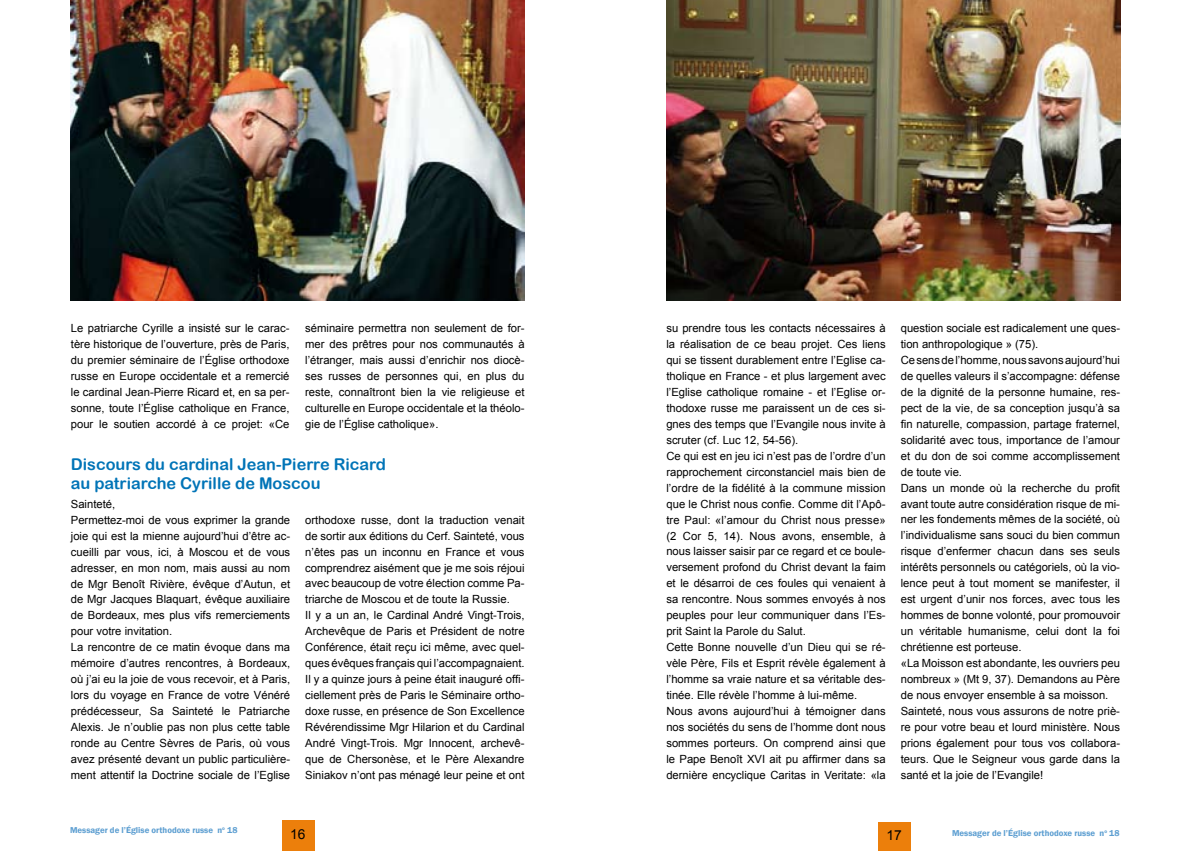
<style>
.page{position:relative;width:1191px;height:851px;background:#fff}
.page>*{position:absolute;margin:0;border:0;box-sizing:border-box;transform-origin:0 0}
.t1{font:16.25px/19.5px "Arial Rounded MT Bold";color:#0074b7}
.t2{font:15px "Times New Roman";color:#000}
.t3{font:13.75px "Arial";color:#000}
.t4{font:11.25px/16px "Arial";color:#000}
.t5{font:600 8.75px "Franklin Gothic";color:#5c9ed1}
</style>
<div class="page">
<div style="left:282px;top:820px;width:33px;height:30px;background:#ec7f0b"></div>
<div style="left:878px;top:822px;width:32px;height:28px;background:#ec7f0b"></div>
<img style="left:71px;top:0;width:453px;height:300px">
<img style="left:666px;top:0;width:454px;height:300px">
<p class="t4" style="left:71px;top:320px;width:220px;text-align:justify">Le patriarche Cyrille a insisté sur le carac&shy;tère historique de l’ouverture, près de Paris, du premier séminaire de l’Église orthodoxe russe en Europe occidentale et a remercié le cardinal Jean-Pierre Ricard et, en sa per&shy;sonne, toute l’Église catholique en France, pour le soutien accordé à ce projet: «Ce</p>
<p class="t4" style="left:305px;top:320px;width:221px;text-align:justify">séminaire permettra non seulement de for&shy;mer des prêtres pour nos communautés à l’étranger, mais aussi d’enrichir nos diocè&shy;ses russes de personnes qui, en plus du reste, connaîtront bien la vie religieuse et culturelle en Europe occidentale et la théolo&shy;gie de l’Église catholique».</p>
<h1 class="t1" style="left:71px;top:454px;width:316px">Discours du cardinal Jean-Pierre Ricard au patriarche Cyrille de Moscou</h1>
<p class="t4" style="left:71px;top:496px;width:221px">Sainteté,<br>Permettez-moi de vous exprimer la grande joie qui est la mienne aujourd’hui d’être ac&shy;cueilli par vous, ici, à Moscou et de vous adresser, en mon nom, mais aussi au nom de Mgr Benoît Rivière, évêque d’Autun, et de Mgr Jacques Blaquart, évêque auxiliaire de Bordeaux, mes plus vifs remerciements pour votre invitation.<br>La rencontre de ce matin évoque dans ma mémoire d’autres rencontres, à Bordeaux, où j’ai eu la joie de vous recevoir, et à Paris, lors du voyage en France de votre Vénéré prédécesseur, Sa Sainteté le Patriarche Alexis. Je n’oublie pas non plus cette table ronde au Centre Sèvres de Paris, où vous avez présenté devant un public particulière&shy;ment attentif la Doctrine sociale de l’Eglise</p>
<p class="t4" style="left:305px;top:511px;width:221px">orthodoxe russe, dont la traduction venait de sortir aux éditions du Cerf. Sainteté, vous n’êtes pas un inconnu en France et vous comprendrez aisément que je me sois réjoui avec beaucoup de votre élection comme Pa&shy;triarche de Moscou et de toute la Russie.<br>Il y a un an, le Cardinal André Vingt-Trois, Archevêque de Paris et Président de notre Conférence, était reçu ici même, avec quel&shy;ques évêques français qui l’accompagnaient.<br>Il y a quinze jours à peine était inauguré offi&shy;ciellement près de Paris le Séminaire ortho&shy;doxe russe, en présence de Son Excellence Révérendissime Mgr Hilarion et du Cardinal André Vingt-Trois. Mgr Innocent, archevê&shy;que de Chersonèse, et le Père Alexandre Siniakov n’ont pas ménagé leur peine et ont</p>
<p class="t4" style="left:666px;top:320px;width:221px">su prendre tous les contacts nécessaires à la réalisation de ce beau projet. Ces liens qui se tissent durablement entre l’Eglise ca&shy;tholique en France - et plus largement avec l’Eglise catholique romaine - et l’Eglise or&shy;thodoxe russe me paraissent un de ces si&shy;gnes des temps que l’Evangile nous invite à scruter (cf. Luc 12, 54-56).<br>Ce qui est en jeu ici n’est pas de l’ordre d’un rapprochement circonstanciel mais bien de l’ordre de la fidélité à la commune mission que le Christ nous confie. Comme dit l’Apô&shy;tre Paul: «l’amour du Christ nous presse» (2 Cor 5, 14). Nous avons, ensemble, à nous laisser saisir par ce regard et ce boule&shy;versement profond du Christ devant la faim et le désarroi de ces foules qui venaient à sa rencontre. Nous sommes envoyés à nos peuples pour leur communiquer dans l’Es&shy;prit Saint la Parole du Salut.<br>Cette Bonne nouvelle d’un Dieu qui se ré&shy;vèle Père, Fils et Esprit révèle également à l’homme sa vraie nature et sa véritable des&shy;tinée. Elle révèle l’homme à lui-même.<br>Nous avons aujourd’hui à témoigner dans nos sociétés du sens de l’homme dont nous sommes porteurs. On comprend ainsi que le Pape Benoît XVI ait pu affirmer dans sa dernière encyclique Caritas in Veritate: «la</p>
<p class="t4" style="left:900px;top:320px;width:221px">question sociale est radicalement une ques&shy;tion anthropologique » (75).<br>Ce sens de l’homme, nous savons aujourd’hui de quelles valeurs il s’accompagne: défense de la dignité de la personne humaine, res&shy;pect de la vie, de sa conception jusqu’à sa fin naturelle, compassion, partage fraternel, solidarité avec tous, importance de l’amour et du don de soi comme accomplissement de toute vie.<br>Dans un monde où la recherche du profit avant toute autre considération risque de mi&shy;ner les fondements mêmes de la société, où l’individualisme sans souci du bien commun risque d’enfermer chacun dans ses seuls intérêts personnels ou catégoriels, où la vio&shy;lence peut à tout moment se manifester, il est urgent d’unir nos forces, avec tous les hommes de bonne volonté, pour promouvoir un véritable humanisme, celui dont la foi chrétienne est porteuse.<br>«La Moisson est abondante, les ouvriers peu nombreux » (Mt 9, 37). Demandons au Père de nous envoyer ensemble à sa moisson.<br>Sainteté, nous vous assurons de notre priè&shy;re pour votre beau et lourd ministère. Nous prions également pour tous vos collabora&shy;teurs. Que le Seigneur vous garde dans la santé et la joie de l’Evangile!</p>
<p class="t5" style="left:70px;top:824px;width:169px">Messager de l’église orthodoxe russe n<sup>o</sup> 18</p>
<h2 class="t2" style="left:884px;top:822px;width:16px">19</h2>
<p class="t5" style="left:952px;top:827px;width:169px">Messager de l’église orthodoxe russe n<sup>o</sup> 18</p>
<h2 class="t2" style="left:293px;top:822px;width:16px">18</h2>
<p class="t3" style="left:290px;top:824px;width:17px">16</p>
<p class="t3" style="left:886px;top:825px;width:17px">17</p>
</div>
